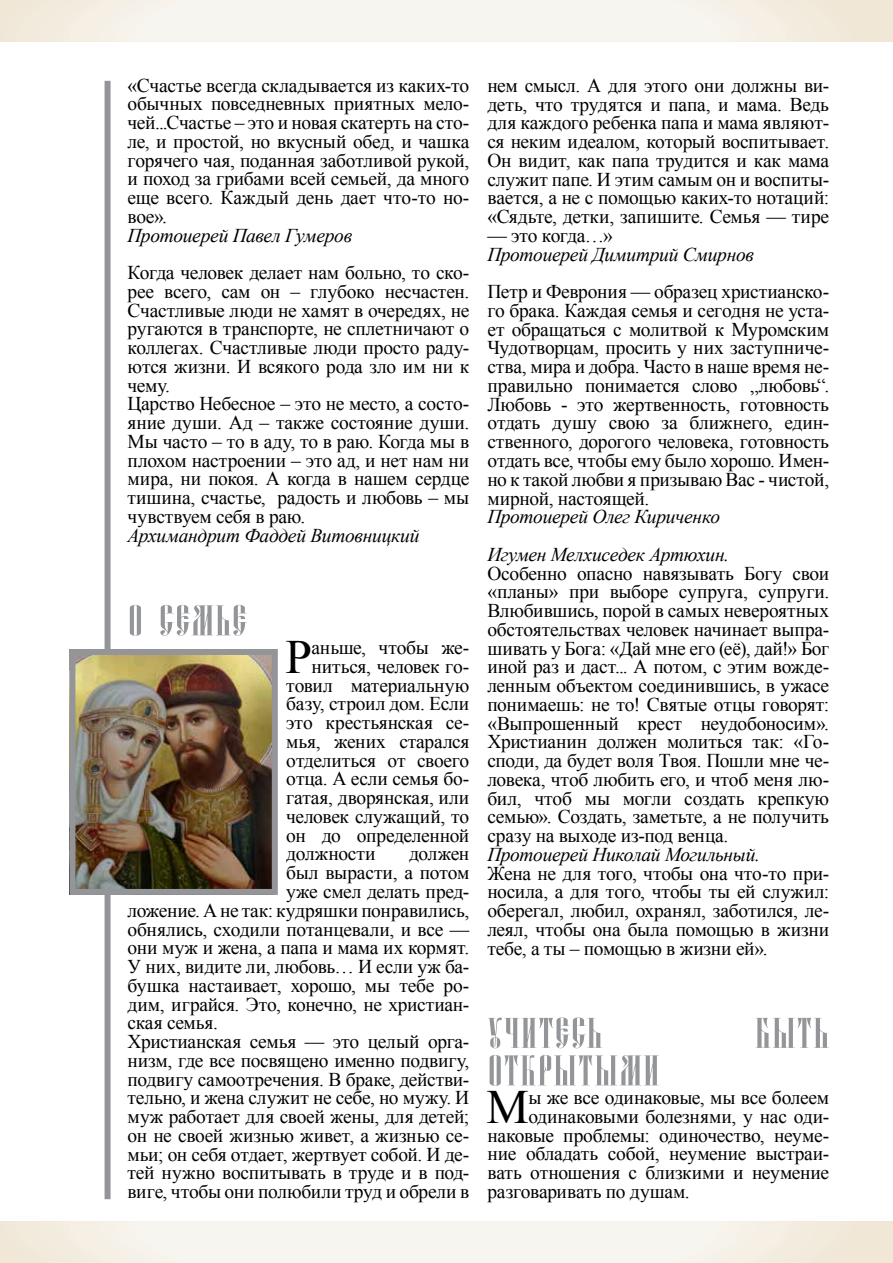
<style>
.page{position:relative;width:893px;height:1263px;background:#fff}
.page>*{position:absolute;margin:0;border:0;box-sizing:border-box;transform-origin:0 0}
.t1{font:47.85px "Times New Roman";color:#000}
.t2{font:37.5px "Kathisma Ucs";letter-spacing:.02em;color:#939598;scale:1.7 1}
.t3{font:19.5px/18.8px "Times New Roman";letter-spacing:-.015em;color:#000;text-align:justify}
.t4{font:italic 19.5px/37.5px "Times New Roman";letter-spacing:-.015em;color:#000}
</style>
<div class="page">
<div style="left:0;top:1222px;width:893px;height:41px;background:#f0e7d6"></div>
<svg style="left:57px;top:1222px;width:741px;height:41px;background:#f6f3ed"></svg>
<div style="left:0;top:0;width:893px;height:41px;background:#f0e7d6"></div>
<svg style="left:57px;top:0;width:741px;height:41px;background:#f6f3ed"></svg>
<div style="left:105px;top:81px;width:6px;height:1118px;background:#939598"></div>
<img style="left:76px;top:656px;width:195px;height:232px">
<div style="left:69px;top:649px;width:209px;height:246px;border:6px solid #939598"></div>
<p class="t3" style="left:128px;top:75px;width:343px">«Счастье всегда складывается из каких-то обычных повседневных приятных мело&shy;чей...Счастье – это и новая скатерть на сто&shy;ле, и простой, но вкусный обед, и чашка горячего чая, поданная заботливой рукой, и поход за грибами всей семьей, да много еще всего. Каждый день дает что-то но&shy;вое».</p>
<p class="t4" style="left:128px;top:216px;width:226px">Протоиерей Павел Гумеров</p>
<p class="t3" style="left:128px;top:263px;width:343px;text-align:left">Когда человек делает нам больно, то ско&shy;рее всего, сам он – глубоко несчастен.<br>Счастливые люди не хамят в очередях, не ругаются в транспорте, не сплетничают о коллегах. Счастливые люди просто раду&shy;ются жизни. И всякого рода зло им ни к чему.<br>Царство Небесное – это не место, а состо&shy;яние души. Ад – также состояние души.<br>Мы часто – то в аду, то в раю. Когда мы в плохом настроении – это ад, и нет нам ни мира, ни покоя. А когда в нашем сердце тишина, счастье, радость и любовь – мы чувствуем себя в раю.</p>
<p class="t4" style="left:128px;top:516px;width:293px">Архимандрит Фаддей Витовницкий</p>
<h2 class="t2" style="left:128px;top:596px;width:72px">О семье</h2>
<h1 class="t1" style="left:286px;top:625px;width:28px">Р</h1>
<p class="t3" style="left:311px;top:638px;width:159px">аньше, чтобы же-</p>
<p class="t3" style="left:311px;top:657px;width:159px">ниться, человек го-</p>
<p class="t3" style="left:286px;top:675px;width:185px">товил материальную</p>
<p class="t3" style="left:286px;top:694px;width:185px">базу, строил дом. Если</p>
<p class="t3" style="left:286px;top:713px;width:185px">это крестьянская се-</p>
<p class="t3" style="left:286px;top:732px;width:185px">мья, жених старался</p>
<p class="t3" style="left:286px;top:750px;width:185px">отделиться от своего</p>
<p class="t3" style="left:286px;top:769px;width:185px">отца. А если семья бо-</p>
<p class="t3" style="left:286px;top:788px;width:185px">гатая, дворянская, или</p>
<p class="t3" style="left:286px;top:807px;width:185px">человек служащий, то</p>
<p class="t3" style="left:286px;top:825px;width:185px">он до определенной</p>
<p class="t3" style="left:286px;top:844px;width:91px">должности</p>
<p class="t3" style="left:409px;top:844px;width:62px">должен</p>
<p class="t3" style="left:286px;top:863px;width:185px">был вырасти, а потом</p>
<p class="t3" style="left:286px;top:882px;width:185px">уже смел делать пред-</p>
<p class="t3" style="left:128px;top:900px;width:343px">ложение. А не так: кудряшки понравились,</p>
<p class="t3" style="left:128px;top:919px;width:343px">обнялись, сходили потанцевали, и все —</p>
<p class="t3" style="left:128px;top:938px;width:343px">они муж и жена, а папа и мама их кормят.</p>
<p class="t3" style="left:128px;top:957px;width:343px">У них, видите ли, любовь… И если уж ба-</p>
<p class="t3" style="left:128px;top:975px;width:343px">бушка настаивает, хорошо, мы тебе ро-</p>
<p class="t3" style="left:128px;top:994px;width:343px">дим, играйся. Это, конечно, не христиан-</p>
<p class="t3" style="left:128px;top:1013px;width:92px">ская семья.</p>
<p class="t3" style="left:128px;top:1032px;width:343px">Христианская семья — это целый орга-</p>
<p class="t3" style="left:128px;top:1050px;width:343px">низм, где все посвящено именно подвигу,</p>
<p class="t3" style="left:128px;top:1069px;width:343px">подвигу самоотречения. В браке, действи-</p>
<p class="t3" style="left:128px;top:1088px;width:343px">тельно, и жена служит не себе, но мужу. И</p>
<p class="t3" style="left:128px;top:1107px;width:343px">муж работает для своей жены, для детей;</p>
<p class="t3" style="left:128px;top:1126px;width:343px">он не своей жизнью живет, а жизнью се-</p>
<p class="t3" style="left:128px;top:1144px;width:343px">мьи; он себя отдает, жертвует собой. И де-</p>
<p class="t3" style="left:128px;top:1163px;width:343px">тей нужно воспитывать в труде и в под-</p>
<p class="t3" style="left:128px;top:1182px;width:343px">виге, чтобы они полюбили труд и обрели в</p>
<p class="t3" style="left:487px;top:76px;width:343px">нем смысл. А для этого они должны ви&shy;деть, что трудятся и папа, и мама. Ведь для каждого ребенка папа и мама являют&shy;ся неким идеалом, который воспитывает.<br>Он видит, как папа трудится и как мама служит папе. И этим самым он и воспиты&shy;вается, а не с помощью каких-то нотаций: «Сядьте, детки, запишите. Семья — тире</p>
<p class="t3" style="left:487px;top:226px;width:127px">— это когда…»</p>
<p class="t4" style="left:487px;top:235px;width:268px">Протоиерей Димитрий Смирнов</p>
<p class="t3" style="left:487px;top:282px;width:343px">Петр и Феврония — образец христианско&shy;го брака. Каждая семья и сегодня не уста&shy;ет обращаться с молитвой к Муромским Чудотворцам, просить у них заступниче&shy;ства, мира и добра. Часто в наше время не&shy;правильно понимается слово „любовь“.<br>Любовь - это жертвенность, готовность отдать душу свою за ближнего, един&shy;ственного, дорогого человека, готовность отдать все, чтобы ему было хорошо. Имен&shy;но к такой любви я призываю Вас - чистой, мирной, настоящей.</p>
<p class="t4" style="left:487px;top:497px;width:243px">Протоиерей Олег Кириченко<br>Игумен Мелхиседек Артюхин.</p>
<p class="t3" style="left:487px;top:563px;width:343px">Особенно опасно навязывать Богу свои «планы» при выборе супруга, супруги.<br>Влюбившись, порой в самых невероятных обстоятельствах человек начинает выпра&shy;шивать у Бога: «Дай мне его (её), дай!» Бог иной раз и даст... А потом, с этим вожде&shy;ленным объектом соединившись, в ужасе понимаешь: не то! Святые отцы говорят: «Выпрошенный крест неудобоносим».<br>Христианин должен молиться так: «Го&shy;споди, да будет воля Твоя. Пошли мне че&shy;ловека, чтоб любить его, и чтоб меня лю&shy;бил, чтоб мы могли создать крепкую семью». Создать, заметьте, а не получить сразу на выходе из-под венца.</p>
<p class="t4" style="left:487px;top:835px;width:274px">Протоиерей Николай Могильный.</p>
<p class="t3" style="left:487px;top:863px;width:343px">Жена не для того, чтобы она что-то при&shy;носила, а для того, чтобы ты ей служил: оберегал, любил, охранял, заботился, ле&shy;леял, чтобы она была помощью в жизни тебе, а ты – помощью в жизни ей».</p>
<h2 class="t2" style="left:487px;top:1009px;width:69px">Учитесь</h2>
<h2 class="t2" style="left:755px;top:1009px;width:45px">быть</h2>
<h2 class="t2" style="left:487px;top:1046px;width:103px">открытыми</h2>
<h1 class="t1" style="left:487px;top:1075px;width:44px">М</h1>
<p class="t3" style="left:528px;top:1088px;width:302px">ы же все одинаковые, мы все болеем</p>
<p class="t3" style="left:528px;top:1107px;width:302px">одинаковыми болезнями, у нас оди-</p>
<p class="t3" style="left:487px;top:1125px;width:343px">наковые проблемы: одиночество, неуме-</p>
<p class="t3" style="left:487px;top:1144px;width:343px">ние обладать собой, неумение выстраи-</p>
<p class="t3" style="left:487px;top:1163px;width:343px">вать отношения с близкими и неумение</p>
<p class="t3" style="left:487px;top:1182px;width:204px">разговаривать по душам.</p>
</div>
